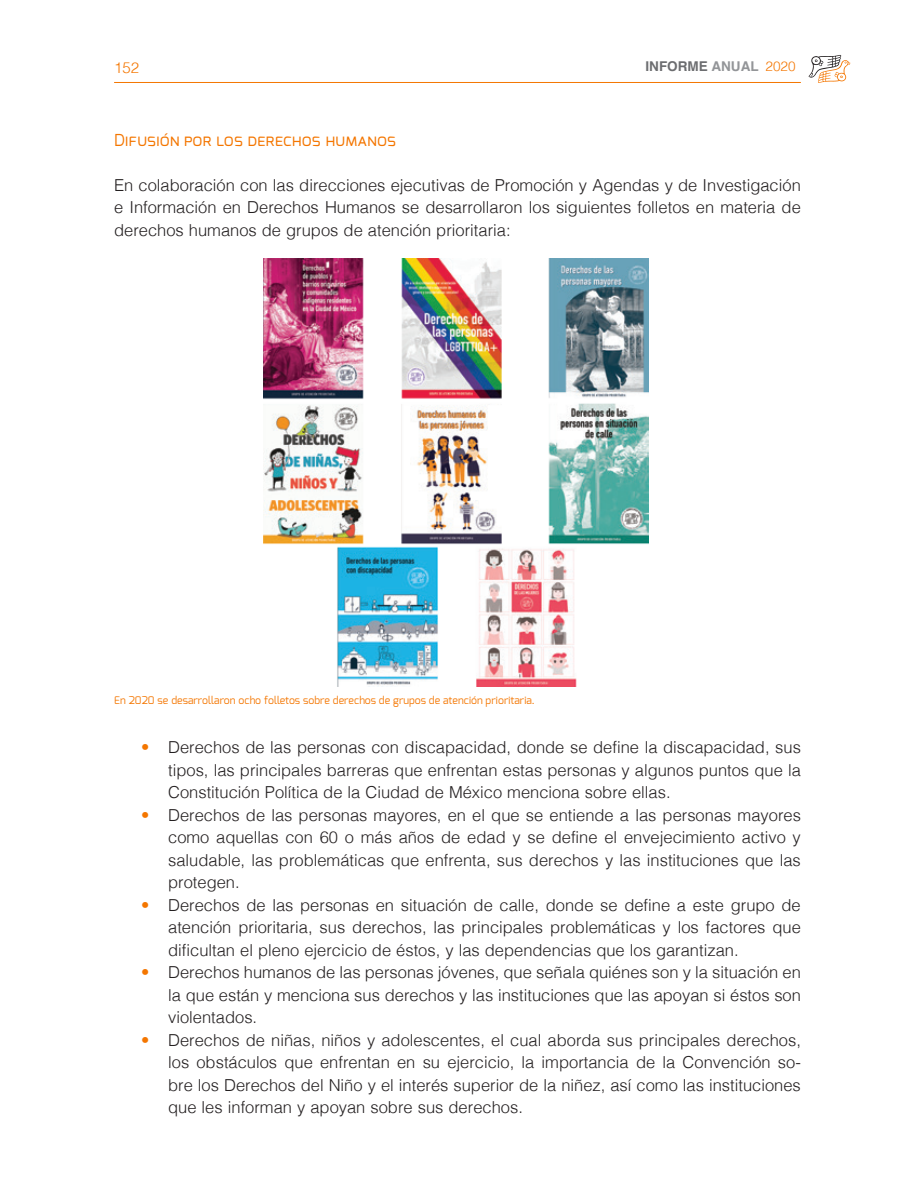
<style>
.page{position:relative;width:915px;height:1191px;background:#fff}
.page>*{position:absolute;margin:0;border:0;box-sizing:border-box;transform-origin:0 0}
.Texto_s_s{font:300 16.5px/22.5px "Helvetica";color:#231f20;text-align:justify}
.Titulo_versalitas{font:16.5px "Exo";color:#f47600}
.t1{font:300 15px "Helvetica";color:#f47600}
.t2{font:700 13.5px "Helvetica";color:#6c6d70}
.Pies{font:10.5px "Exo";color:#f47600}
.s1{color:#fff}
.s2{color:#939598}
.s3{font-weight:300;color:#f47600}
.s4{color:#f47600}
</style>
<div class="page">
<hr style="left:114px;top:82px;width:686px;height:1px;background:#f47600">
<svg style="left:808px;top:55px;width:42px;height:28px"></svg>
<img style="left:264px;top:258px;width:384px;height:428px">
<p class="t1" style="left:114px;top:55px;width:27px">152</p>
<p class="t2" style="left:640px;top:55px;width:156px"><span class="s1">-</span>INFORME <span class="s2">ANUAL</span> <span class="s3">2020</span></p>
<p class="Titulo_versalitas" style="left:114px;top:129px;width:283px">Difusión por los derechos humanos</p>
<p class="Texto_s_s" style="left:114px;top:172px;width:688px">En colaboración con las direcciones ejecutivas de Promoción y Agendas y de Investigación e Información en Derechos Humanos se desarrollaron los siguientes folletos en materia de derechos humanos de grupos de atención prioritaria:</p>
<p class="Pies" style="left:114px;top:693px;width:422px">En 2020 se desarrollaron ocho folletos sobre derechos de grupos de atención prioritaria.</p>
<p class="Texto_s_s" style="left:168px;top:735px;width:634px;text-indent:-27px"><span class="s4">•</span> Derechos de las personas con discapacidad, donde se define la discapacidad, sus tipos, las principales barreras que enfrentan estas personas y algunos puntos que la Constitución Política de la Ciudad de México menciona sobre ellas.</p>
<p class="Texto_s_s" style="left:168px;top:802px;width:634px;text-indent:-27px"><span class="s4">•</span> Derechos de las personas mayores, en el que se entiende a las personas mayores como aquellas con 60 o más años de edad y se define el envejecimiento activo y saludable, las problemáticas que enfrenta, sus derechos y las instituciones que las protegen.</p>
<p class="Texto_s_s" style="left:168px;top:892px;width:634px;text-indent:-27px"><span class="s4">•</span> Derechos de las personas en situación de calle, donde se define a este grupo de atención prioritaria, sus derechos, las principales problemáticas y los factores que dificultan el pleno ejercicio de éstos, y las dependencias que los garantizan.</p>
<p class="Texto_s_s" style="left:168px;top:960px;width:634px;text-indent:-27px"><span class="s4">•</span> Derechos humanos de las personas jóvenes, que señala quiénes son y la situación en la que están y menciona sus derechos y las instituciones que las apoyan si éstos son violentados.</p>
<p class="Texto_s_s" style="left:168px;top:1027px;width:634px;text-indent:-27px"><span class="s4">•</span> Derechos de niñas, niños y adolescentes, el cual aborda sus principales derechos, los obstáculos que enfrentan en su ejercicio, la importancia de la Convención so&shy;bre los Derechos del Niño y el interés superior de la niñez, así como las instituciones que les informan y apoyan sobre sus derechos.</p>
</div>
